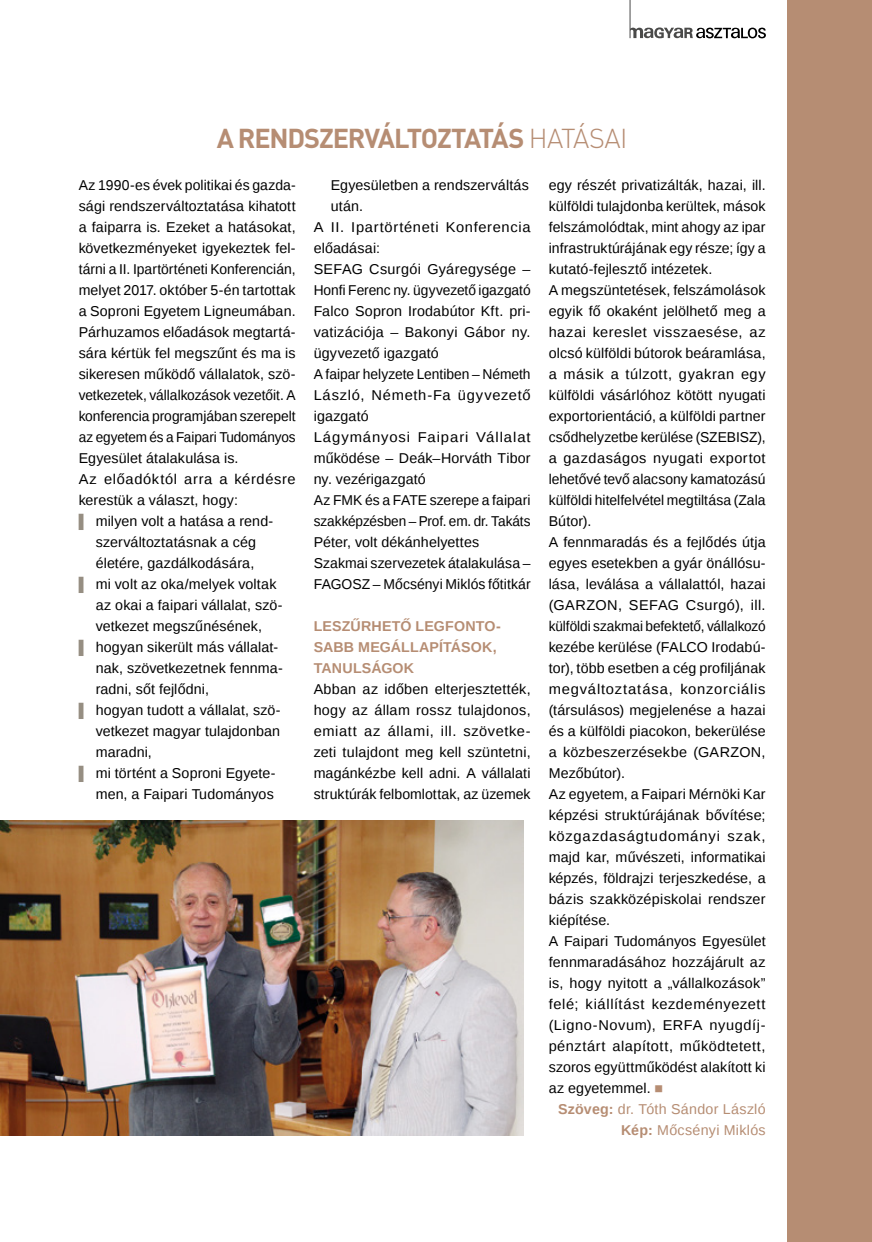
<style>
.page{position:relative;width:872px;height:1242px;background:#fff}
.page>*{position:absolute;margin:0;border:0;box-sizing:border-box;transform-origin:0 0}
.t1{font:700 27px "DIN Pro";letter-spacing:-.045em;color:#b68d73}
.t2{font:14.25px/21px "Liberation Sans";letter-spacing:.01em;color:#000;text-align:justify}
.t3{font:14.25px "Liberation Sans";letter-spacing:.01em;color:#000;scale:.95 1}
.t4{font:14.25px "Liberation Sans";letter-spacing:.045em;color:#000}
.t5{font:700 14.25px/21px "Liberation Sans";letter-spacing:.005em;color:#b68d73}
.t6{font:14.25px/21px "Liberation Sans";letter-spacing:.02em;color:#b68d73;text-align:right}
.t7{font:14.25px "Liberation Sans";letter-spacing:.01em;color:#000;scale:.96 1}
.t8{font:14.25px "Liberation Sans";letter-spacing:.065em;color:#000;scale:1.04 1}
.t9{font:14.25px "Liberation Sans";letter-spacing:.05em;color:#000}
.s1{font-weight:300}
.s2{font-size:13.5px;color:#968e82}
.s3{color:#b68d73}
.s4{font-weight:700}
</style>
<div class="page">
<div style="left:787px;top:0;width:85px;height:1242px;background:#b68d73"></div>
<svg style="left:631px;top:27px;width:135px;height:11px"></svg>
<hr style="left:630px;top:0;width:1px;height:38px;background:#4a4a49">
<img style="left:0;top:820px;width:523px;height:315px">
<h1 class="t1" style="left:217px;top:120px;width:412px">A RENDSZERVÁLTOZTATÁS <span class="s1">HATÁSAI</span></h1>
<p class="t2" style="left:79px;top:175px;width:218px">Az 1990-es évek politikai és gazda-</p>
<p class="t2" style="left:79px;top:196px;width:218px">sági rendszerváltoztatása kihatott</p>
<p class="t2" style="left:79px;top:217px;width:218px">a faiparra is. Ezeket a hatásokat,</p>
<p class="t2" style="left:79px;top:238px;width:218px">következményeket igyekeztek fel-</p>
<p class="t2" style="left:79px;top:259px;width:218px">tárni a II. Ipartörténeti Konferencián,</p>
<p class="t2" style="left:79px;top:280px;width:218px">melyet 2017. október 5-én tartottak</p>
<p class="t2" style="left:79px;top:301px;width:218px">a Soproni Egyetem Ligneumában.</p>
<p class="t2" style="left:79px;top:322px;width:218px">Párhuzamos előadások megtartá-</p>
<p class="t2" style="left:79px;top:343px;width:218px">sára kértük fel megszűnt és ma is</p>
<p class="t2" style="left:79px;top:364px;width:218px">sikeresen működő vállalatok, szö-</p>
<p class="t7" style="left:79px;top:387px;width:227px">vetkezetek, vállalkozások vezetőit. A</p>
<p class="t2" style="left:79px;top:406px;width:218px">konferencia programjában szerepelt</p>
<p class="t3" style="left:79px;top:429px;width:230px">az egyetem és a Faipari Tudományos</p>
<p class="t2" style="left:79px;top:448px;width:161px">Egyesület átalakulása is.</p>
<p class="t4" style="left:79px;top:471px;width:218px">Az előadóktól arra a kérdésre</p>
<p class="t2" style="left:79px;top:490px;width:161px">kerestük a választ, hogy:</p>
<p class="t2" style="left:79px;top:511px;width:196px"><span class="s2">▌</span> milyen volt a hatása a rend-</p>
<p class="t2" style="left:96px;top:532px;width:162px">szerváltoztatásnak a cég</p>
<p class="t2" style="left:96px;top:553px;width:160px">életére, gazdálkodására,</p>
<p class="t2" style="left:79px;top:574px;width:199px"><span class="s2">▌</span> mi volt az oka/melyek voltak</p>
<p class="t2" style="left:96px;top:595px;width:188px">az okai a faipari vállalat, szö-</p>
<p class="t2" style="left:96px;top:616px;width:168px">vetkezet megszűnésének,</p>
<p class="t2" style="left:79px;top:637px;width:201px"><span class="s2">▌</span> hogyan sikerült más vállalat-</p>
<p class="t2" style="left:96px;top:658px;width:189px">nak, szövetkezetnek fennma-</p>
<p class="t2" style="left:96px;top:679px;width:115px">radni, sőt fejlődni,</p>
<p class="t2" style="left:79px;top:700px;width:203px"><span class="s2">▌</span> hogyan tudott a vállalat, szö-</p>
<p class="t2" style="left:96px;top:721px;width:186px">vetkezet magyar tulajdonban</p>
<p class="t2" style="left:96px;top:742px;width:58px">maradni,</p>
<p class="t2" style="left:79px;top:763px;width:198px"><span class="s2">▌</span> mi történt a Soproni Egyete-</p>
<p class="t2" style="left:96px;top:784px;width:180px">men, a Faipari Tudományos</p>
<p class="t2" style="left:548px;top:175px;width:218px;text-align:left">egy részét privatizálták, hazai, ill. külföldi tulajdonba kerültek, mások felszámolódtak, mint ahogy az ipar infrastruktúrájának egy része; így a kutató-fejlesztő intézetek.<br>A megszüntetések, felszámolások egyik fő okaként jelölhető meg a hazai kereslet visszaesése, az olcsó külföldi bútorok beáramlása, a másik a túlzott, gyakran egy külföldi vásárlóhoz kötött nyugati exportorientáció, a külföldi partner csődhelyzetbe kerülése (SZEBISZ), a gazdaságos nyugati exportot lehetővé tevő alacsony kamatozású külföldi hitelfelvétel megtiltása (Zala<br>Bútor).<br>A fennmaradás és a fejlődés útja egyes esetekben a gyár önállósu&shy;lása, leválása a vállalattól, hazai (GARZON, SEFAG Csurgó), ill. külföldi szakmai befektető, vállalkozó kezébe kerülése (FALCO Irodabú&shy;tor), több esetben a cég profiljának megváltoztatása, konzorciális (társulásos) megjelenése a hazai és a külföldi piacokon, bekerülése a közbeszerzésekbe (GARZON,<br>Mezőbútor).<br>Az egyetem, a Faipari Mérnöki Kar képzési struktúrájának bővítése; közgazdaságtudományi szak, majd kar, művészeti, informatikai képzés, földrajzi terjeszkedése, a bázis szakközépiskolai rendszer kiépítése.<br>A Faipari Tudományos Egyesület fennmaradásához hozzájárult az is, hogy nyitott a „vállalkozások” felé; kiállítást kezdeményezett (Ligno-Novum), ERFA nyugdíj&shy;pénztárt alapított, működtetett, szoros együttműködést alakított ki az egyetemmel. <span class="s3">■</span></p>
<p class="t6" style="left:558px;top:1099px;width:209px"><span class="s4">Szöveg:</span> dr. Tóth Sándor László<br><span class="s4">Kép:</span> Mőcsényi Miklós</p>
<p class="t2" style="left:331px;top:175px;width:200px">Egyesületben a rendszerváltás</p>
<p class="t2" style="left:331px;top:196px;width:34px">után.</p>
<p class="t4" style="left:314px;top:219px;width:218px">A II. Ipartörténeti Konferencia</p>
<p class="t2" style="left:314px;top:238px;width:68px">előadásai:</p>
<p class="t2" style="left:314px;top:259px;width:218px">SEFAG Csurgói Gyáregysége –</p>
<p class="t2" style="left:314px;top:280px;width:218px">Honfi Ferenc ny. ügyvezető igazgató</p>
<p class="t2" style="left:314px;top:301px;width:218px">Falco Sopron Irodabútor Kft. pri-</p>
<p class="t2" style="left:314px;top:322px;width:218px">vatizációja – Bakonyi Gábor ny.</p>
<p class="t2" style="left:314px;top:343px;width:127px">ügyvezető igazgató</p>
<p class="t2" style="left:314px;top:364px;width:218px">A faipar helyzete Lentiben – Németh</p>
<p class="t9" style="left:314px;top:387px;width:218px">László, Németh-Fa ügyvezető</p>
<p class="t2" style="left:314px;top:406px;width:56px">igazgató</p>
<p class="t8" style="left:314px;top:429px;width:210px">Lágymányosi Faipari Vállalat</p>
<p class="t2" style="left:314px;top:448px;width:218px">működése – Deák–Horváth Tibor</p>
<p class="t2" style="left:314px;top:469px;width:114px">ny. vezérigazgató</p>
<p class="t2" style="left:314px;top:490px;width:218px">Az FMK és a FATE szerepe a faipari</p>
<p class="t3" style="left:314px;top:513px;width:230px">szakképzésben – Prof. em. dr. Takáts</p>
<p class="t2" style="left:314px;top:532px;width:167px">Péter, volt dékánhelyettes</p>
<p class="t2" style="left:314px;top:553px;width:218px">Szakmai szervezetek átalakulása –</p>
<p class="t2" style="left:314px;top:574px;width:218px">FAGOSZ – Mőcsényi Miklós főtitkár</p>
<p class="t5" style="left:314px;top:615px;width:189px">LESZŰRHETŐ LEGFONTO-<br>SABB MEGÁLLAPÍTÁSOK,<br>TANULSÁGOK</p>
<p class="t2" style="left:314px;top:679px;width:218px">Abban az időben elterjesztették, hogy az állam rossz tulajdonos, emiatt az állami, ill. szövetke&shy;zeti tulajdont meg kell szüntetni, magánkézbe kell adni. A vállalati struktúrák felbomlottak, az üzemek</p>
</div>
